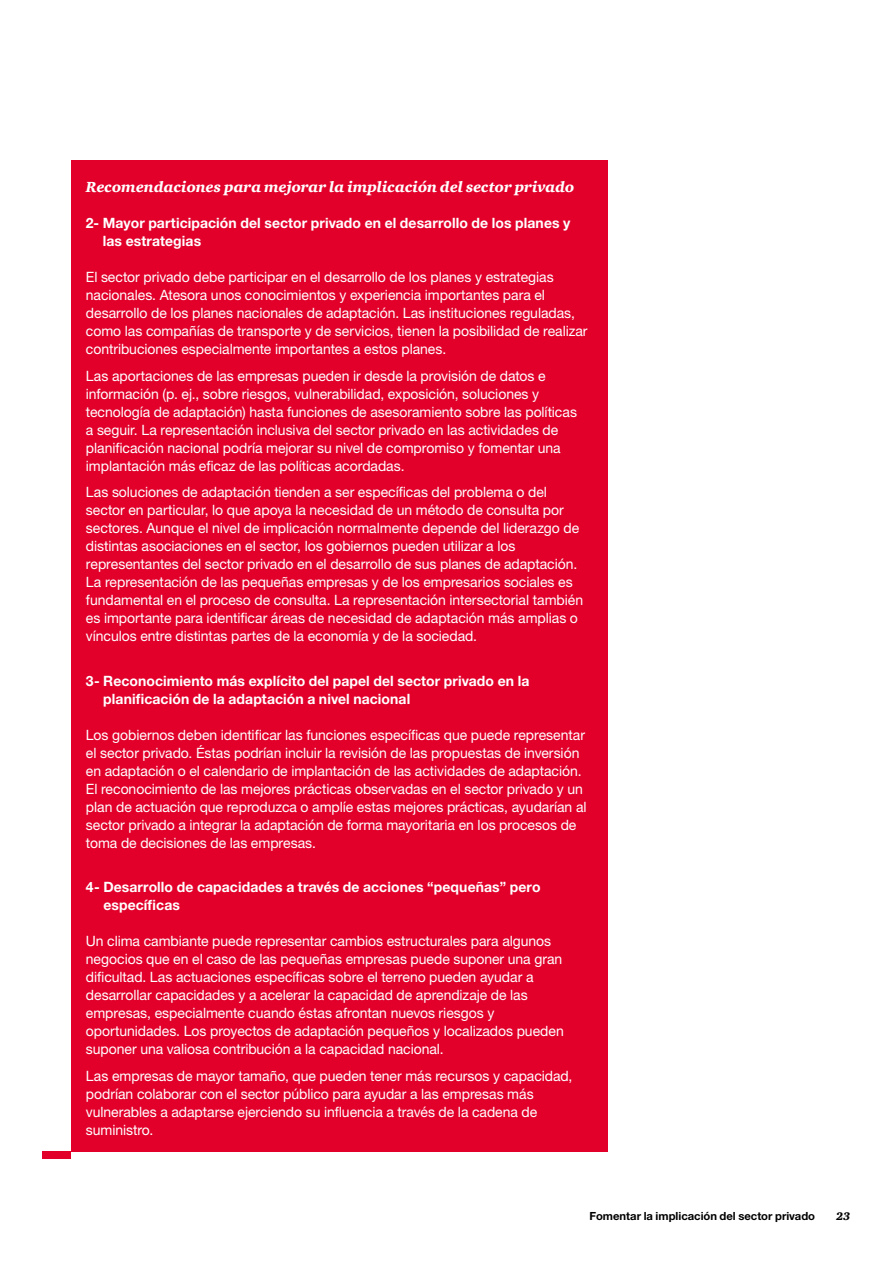
<style>
.page{position:relative;width:893px;height:1263px;background:#fff}
.page>*{position:absolute;margin:0;border:0;box-sizing:border-box;transform-origin:0 0}
.t1{font:italic 900 15px "ITC Charter Com";color:#fff}
.t2{font:14.25px/18px "Helvetica Neue LT Std";letter-spacing:-.005em;color:#fff}
.t3{font:700 14.25px/18px "Helvetica Neue LT Std";letter-spacing:.005em;color:#fff}
.t4{font:700 11.25px "Helvetica Neue LT Std";color:#000}
.t5{font:italic 900 11.25px "ITC Charter Com";color:#000}
</style>
<div class="page">
<div style="left:71px;top:160px;width:537px;height:991px;background:#e2002b"></div>
<div style="left:43px;top:1151px;width:28px;height:7px;background:#e2002b"></div>
<p class="t1" style="left:86px;top:178px;width:490px">Recomendaciones para mejorar la implicación del sector privado</p>
<p class="t3" style="left:103px;top:214px;width:469px;text-indent:-17px">2- Mayor participación del sector privado en el desarrollo de los planes y las estrategias</p>
<p class="t2" style="left:86px;top:268px;width:503px">El sector privado debe participar en el desarrollo de los planes y estrategias nacionales. Atesora unos conocimientos y experiencia importantes para el desarrollo de los planes nacionales de adaptación. Las instituciones reguladas, como las compañías de transporte y de servicios, tienen la posibilidad de realizar contribuciones especialmente importantes a estos planes.</p>
<p class="t2" style="left:86px;top:367px;width:493px">Las aportaciones de las empresas pueden ir desde la provisión de datos e información (p. ej., sobre riesgos, vulnerabilidad, exposición, soluciones y tecnología de adaptación) hasta funciones de asesoramiento sobre las políticas a seguir. La representación inclusiva del sector privado en las actividades de planificación nacional podría mejorar su nivel de compromiso y fomentar una implantación más eficaz de las políticas acordadas.</p>
<p class="t2" style="left:86px;top:483px;width:499px">Las soluciones de adaptación tienden a ser específicas del problema o del sector en particular, lo que apoya la necesidad de un método de consulta por sectores. Aunque el nivel de implicación normalmente depende del liderazgo de distintas asociaciones en el sector, los gobiernos pueden utilizar a los representantes del sector privado en el desarrollo de sus planes de adaptación.<br>La representación de las pequeñas empresas y de los empresarios sociales es fundamental en el proceso de consulta. La representación intersectorial también es importante para identificar áreas de necesidad de adaptación más amplias o vínculos entre distintas partes de la economía y de la sociedad.</p>
<p class="t3" style="left:103px;top:671px;width:428px;text-indent:-17px">3- Reconocimiento más explícito del papel del sector privado en la planificación de la adaptación a nivel nacional</p>
<p class="t2" style="left:86px;top:726px;width:502px">Los gobiernos deben identificar las funciones específicas que puede representar el sector privado. Éstas podrían incluir la revisión de las propuestas de inversión en adaptación o el calendario de implantación de las actividades de adaptación.<br>El reconocimiento de las mejores prácticas observadas en el sector privado y un plan de actuación que reproduzca o amplíe estas mejores prácticas, ayudarían al sector privado a integrar la adaptación de forma mayoritaria en los procesos de toma de decisiones de las empresas.</p>
<p class="t3" style="left:103px;top:878px;width:439px;text-indent:-17px">4- Desarrollo de capacidades a través de acciones “pequeñas” pero específicas</p>
<p class="t2" style="left:86px;top:932px;width:479px">Un clima cambiante puede representar cambios estructurales para algunos negocios que en el caso de las pequeñas empresas puede suponer una gran dificultad. Las actuaciones específicas sobre el terreno pueden ayudar a desarrollar capacidades y a acelerar la capacidad de aprendizaje de las empresas, especialmente cuando éstas afrontan nuevos riesgos y oportunidades. Los proyectos de adaptación pequeños y localizados pueden suponer una valiosa contribución a la capacidad nacional.</p>
<p class="t2" style="left:86px;top:1067px;width:488px">Las empresas de mayor tamaño, que pueden tener más recursos y capacidad, podrían colaborar con el sector público para ayudar a las empresas más vulnerables a adaptarse ejerciendo su influencia a través de la cadena de suministro.</p>
<p class="t4" style="left:590px;top:1209px;width:227px">Fomentar la implicación del sector privado</p>
<p class="t5" style="left:836px;top:1210px;width:16px">23</p>
</div>
